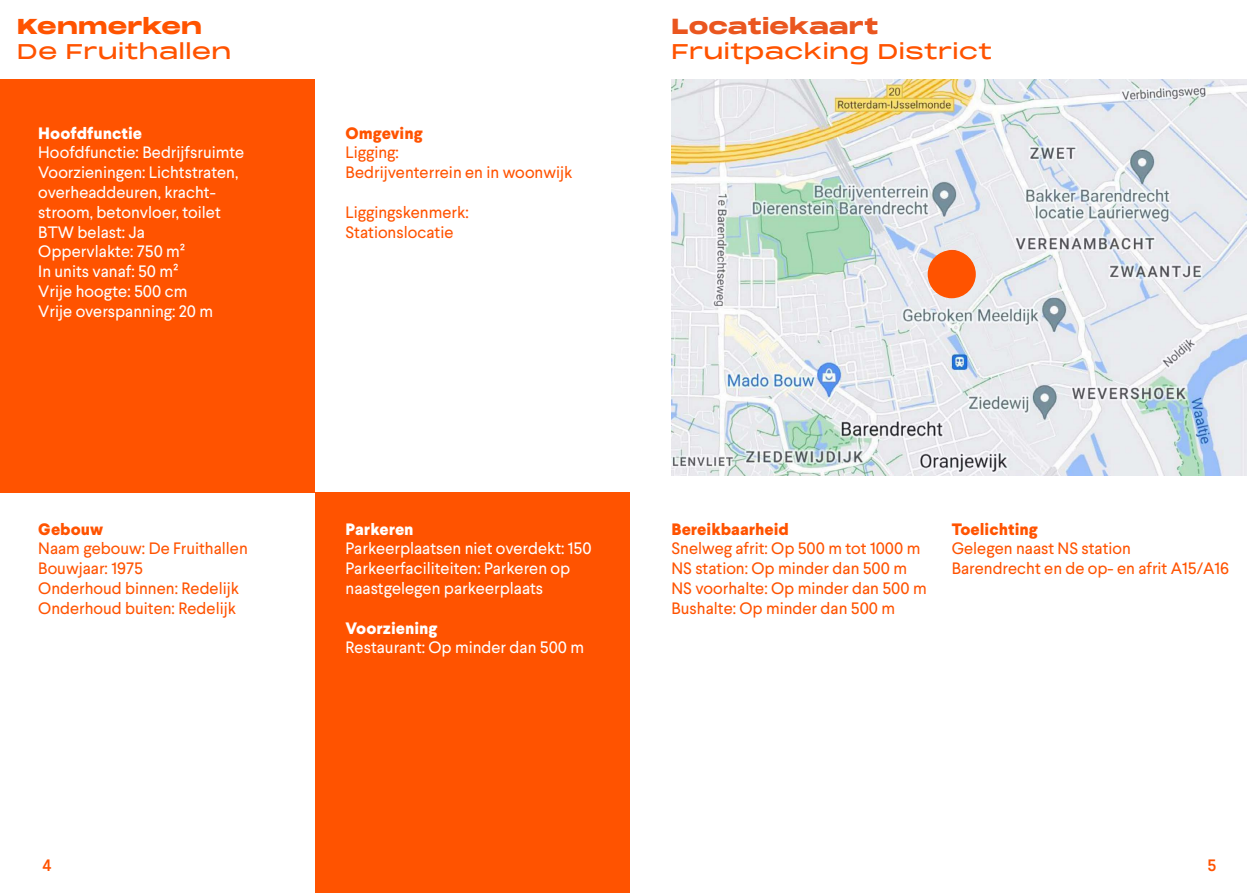
<style>
.page{position:relative;width:1259px;height:893px;background:#fff}
.page>*{position:absolute;margin:0;border:0;box-sizing:border-box;transform-origin:0 0}
.t1{font:21px "PP Monument Extended";letter-spacing:.005em;color:#ff5300}
.t2{font:900 21px "Monument Extended";color:#ea561f}
.t3{font:900 21px "Monument Extended";color:#ff5300}
.t4{font:16.5px/19.8px "Larsseit";color:#ff5300}
.t5{font:16.5px/19.8px "Larsseit";color:#fff}
.t6{font:800 16.5px "Larsseit";color:#ff5300}
.t7{font:800 16.5px "Larsseit";color:#fff}
.t8{font:500 16.5px "Larsseit";color:#ff5300}
</style>
<div class="page">
<div style="left:0;top:79px;width:315px;height:413px;background:#ff5300"></div>
<div style="left:315px;top:492px;width:314px;height:401px;background:#ff5300"></div>
<img style="left:671px;top:79px;width:575px;height:396px">
<div style="left:927px;top:250px;width:48px;height:48px;background:#ff5300;border-radius:50%"></div>
<p class="t3" style="left:17px;top:12px;width:186px">Kenmerken</p>
<p class="t1" style="left:17px;top:37px;width:216px">De Fruithallen</p>
<p class="t7" style="left:38px;top:122px;width:105px">Hoofdfunctie</p>
<p class="t5" style="left:38px;top:143px;width:208px">Hoofdfunctie: Bedrijfsruimte<br>Voorzieningen: Lichtstraten, overheaddeuren, kracht&shy;stroom, betonvloer, toilet<br>BTW belast: Ja<br>Oppervlakte: 750 m²<br>In units vanaf: 50 m²<br>Vrije hoogte: 500 cm<br>Vrije overspanning: 20 m</p>
<p class="t6" style="left:38px;top:518px;width:67px">Gebouw</p>
<p class="t4" style="left:38px;top:539px;width:211px">Naam gebouw: De Fruithallen<br>Bouwjaar: 1975<br>Onderhoud binnen: Redelijk<br>Onderhoud buiten: Redelijk</p>
<p class="t6" style="left:345px;top:122px;width:79px">Omgeving</p>
<p class="t4" style="left:345px;top:143px;width:228px">Ligging:<br>Bedrijventerrein en in woonwijk</p>
<p class="t4" style="left:345px;top:202px;width:125px">Liggingskenmerk:<br>Stationslocatie</p>
<p class="t2" style="left:671px;top:12px;width:208px">Locatiekaart</p>
<p class="t1" style="left:671px;top:37px;width:322px">Fruitpacking District</p>
<p class="t7" style="left:345px;top:518px;width:70px">Parkeren</p>
<p class="t5" style="left:345px;top:539px;width:247px">Parkeerplaatsen niet overdekt: 150<br>Parkeerfaciliteiten: Parkeren op naastgelegen parkeerplaats</p>
<p class="t7" style="left:345px;top:617px;width:93px">Voorziening</p>
<p class="t5" style="left:345px;top:638px;width:240px">Restaurant: Op minder dan 500 m</p>
<p class="t6" style="left:671px;top:518px;width:119px">Bereikbaarheid</p>
<p class="t4" style="left:671px;top:539px;width:257px">Snelweg afrit: Op 500 m tot 1000 m<br>NS station: Op minder dan 500 m<br>NS voorhalte: Op minder dan 500 m<br>Bushalte: Op minder dan 500 m</p>
<p class="t6" style="left:951px;top:518px;width:88px">Toelichting</p>
<p class="t4" style="left:951px;top:539px;width:279px">Gelegen naast NS station<br>Barendrecht en de op- en afrit A15/A16</p>
<p class="t8" style="left:43px;top:855px;width:11px">4</p>
<p class="t8" style="left:1207px;top:855px;width:10px">5</p>
</div>
